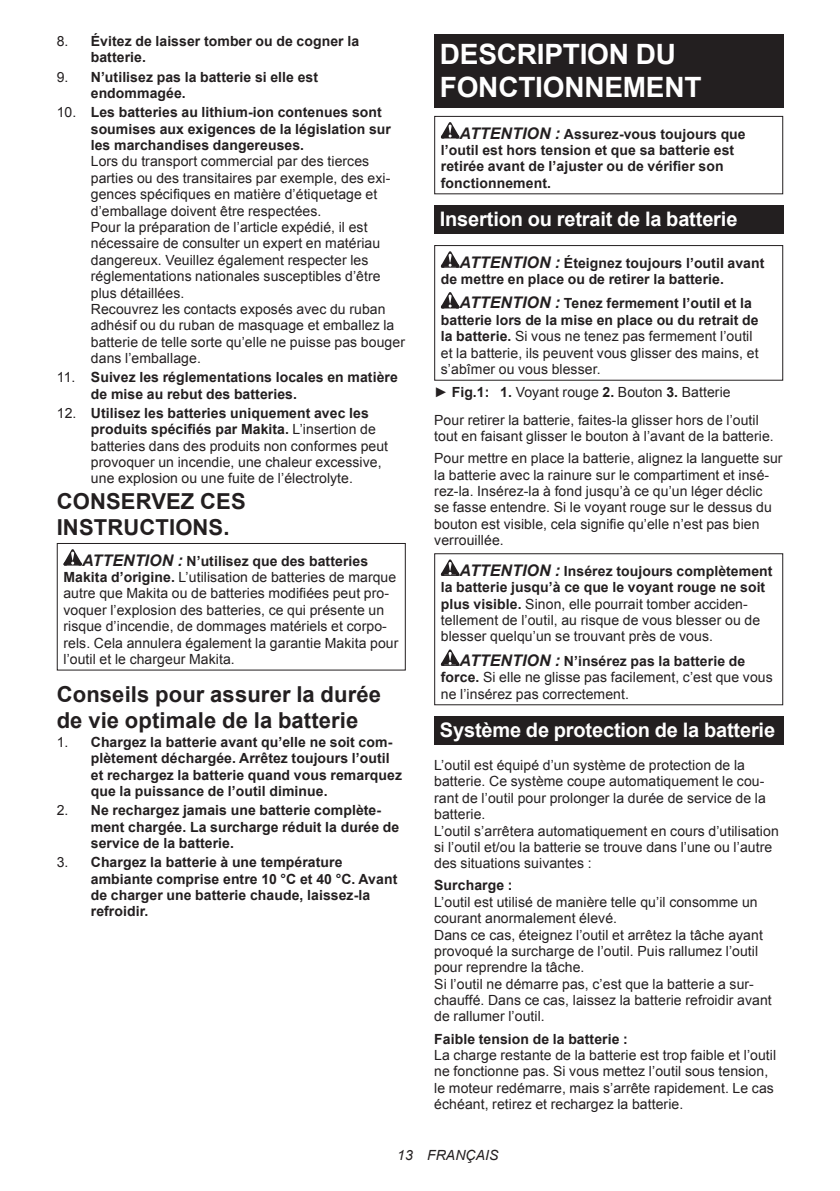
<style>
.page{position:relative;width:840px;height:1191px;background:#fff}
.page>*{position:absolute;margin:0;border:0;box-sizing:border-box;transform-origin:0 0}
.t1{font:700 28px/32.8px "Arial";letter-spacing:-.01em;color:#fff}
.t2{font:700 22px/25.8px "Arial";letter-spacing:.005em;color:#231f20}
.t3{font:700 20px "Arial";letter-spacing:-.01em;color:#fff}
.t4{font:14px/16.4px "Arial";letter-spacing:.005em;color:#231f20}
.t5{font:700 14px/16.4px "Arial";letter-spacing:.005em;color:#231f20}
.t6{font:italic 14px "Arial";letter-spacing:.005em;color:#231f20}
.s1{font-weight:400}
.s2{font-weight:700}
.s3{font-weight:700;font-style:italic;font-size:16px}
.s4{font-style:italic;font-size:16px}
</style>
<div class="page">
<svg style="left:63px;top:549px;width:19px;height:16px"></svg>
<div style="left:57px;top:543px;width:348px;height:127px;border:1px solid #231f20"></div>
<div style="left:434px;top:34px;width:348px;height:74px;background:#231f20"></div>
<svg style="left:440px;top:122px;width:19px;height:16px"></svg>
<div style="left:434px;top:116px;width:348px;height:78px;border:1px solid #231f20"></div>
<div style="left:434px;top:206px;width:348px;height:28px;background:#231f20"></div>
<svg style="left:440px;top:251px;width:19px;height:17px"></svg>
<svg style="left:440px;top:292px;width:19px;height:16px"></svg>
<div style="left:434px;top:245px;width:348px;height:136px;border:1px solid #231f20"></div>
<svg style="left:440px;top:559px;width:19px;height:17px"></svg>
<svg style="left:440px;top:649px;width:19px;height:17px"></svg>
<div style="left:434px;top:553px;width:348px;height:152px;border:1px solid #231f20"></div>
<div style="left:434px;top:716px;width:348px;height:29px;background:#231f20"></div>
<p class="t5" style="left:91px;top:33px;width:270px;text-indent:-34px"><span class="s1">8.</span> Évitez de laisser tomber ou de cogner la batterie.</p>
<p class="t5" style="left:91px;top:69px;width:229px;text-indent:-34px"><span class="s1">9.</span> N’utilisez pas la batterie si elle est endommagée.</p>
<p class="t5" style="left:91px;top:105px;width:301px;text-indent:-34px"><span class="s1">10.</span> Les batteries au lithium-ion contenues sont soumises aux exigences de la législation sur les marchandises dangereuses.</p>
<p class="t4" style="left:91px;top:153px;width:315px">Lors du transport commercial par des tierces parties ou des transitaires par exemple, des exi&shy;gences spécifiques en matière d’étiquetage et d’emballage doivent être respectées.<br>Pour la préparation de l’article expédié, il est nécessaire de consulter un expert en matériau dangereux. Veuillez également respecter les réglementations nationales susceptibles d’être plus détaillées.<br>Recouvrez les contacts exposés avec du ruban adhésif ou du ruban de masquage et emballez la batterie de telle sorte qu’elle ne puisse pas bouger dans l’emballage.</p>
<p class="t5" style="left:91px;top:369px;width:308px;text-indent:-34px"><span class="s1">11.</span> Suivez les réglementations locales en matière de mise au rebut des batteries.</p>
<p class="t4" style="left:91px;top:405px;width:298px;text-indent:-34px">12. <span class="s2">Utilisez les batteries uniquement avec les produits spécifiés par Makita.</span> L’insertion de batteries dans des produits non conformes peut provoquer un incendie, une chaleur excessive, une explosion ou une fuite de l’électrolyte.</p>
<h2 class="t2" style="left:57px;top:489px;width:190px">CONSERVEZ CES<br>INSTRUCTIONS.</h2>
<p class="t4" style="left:63px;top:552px;width:336px;text-indent:19px"><span class="s3">ATTENTION :</span> <span class="s2">N’utilisez que des batteries Makita d’origine.</span> L’utilisation de batteries de marque autre que Makita ou de batteries modifiées peut pro&shy;voquer l’explosion des batteries, ce qui présente un risque d’incendie, de dommages matériels et corpo&shy;rels. Cela annulera également la garantie Makita pour l’outil et le chargeur Makita.</p>
<h2 class="t2" style="left:57px;top:682px;width:326px">Conseils pour assurer la durée de vie optimale de la batterie</h2>
<p class="t5" style="left:91px;top:734px;width:312px;text-indent:-34px"><span class="s1">1.</span> Chargez la batterie avant qu’elle ne soit com&shy;plètement déchargée. Arrêtez toujours l’outil et rechargez la batterie quand vous remarquez que la puissance de l’outil diminue.</p>
<p class="t5" style="left:91px;top:802px;width:310px;text-indent:-34px"><span class="s1">2.</span> Ne rechargez jamais une batterie complète&shy;ment chargée. La surcharge réduit la durée de service de la batterie.</p>
<p class="t5" style="left:91px;top:854px;width:308px;text-indent:-34px"><span class="s1">3.</span> Chargez la batterie à une température ambiante comprise entre 10 °C et 40 °C. Avant de charger une batterie chaude, laissez-la refroidir.</p>
<h1 class="t1" style="left:439px;top:38px;width:263px">DESCRIPTION DU<br>FONCTIONNEMENT</h1>
<p class="t5" style="left:440px;top:126px;width:306px;text-indent:19px"><span class="s4">ATTENTION :</span> Assurez-vous toujours que l’outil est hors tension et que sa batterie est retirée avant de l’ajuster ou de vérifier son fonctionnement.</p>
<h3 class="t3" style="left:439px;top:205px;width:299px">Insertion ou retrait de la batterie</h3>
<p class="t5" style="left:440px;top:255px;width:325px;text-indent:19px"><span class="s4">ATTENTION :</span> Éteignez toujours l’outil avant de mettre en place ou de retirer la batterie.</p>
<p class="t4" style="left:440px;top:295px;width:319px;text-indent:19px"><span class="s3">ATTENTION :</span> <span class="s2">Tenez fermement l’outil et la batterie lors de la mise en place ou du retrait de la batterie.</span> Si vous ne tenez pas fermement l’outil et la batterie, ils peuvent vous glisser des mains, et s’abîmer ou vous blesser.</p>
<p class="t4" style="left:434px;top:378px;width:326px;line-height:27.8px">► <span class="s2">Fig.1: 1.</span> Voyant rouge <span class="s2">2.</span> Bouton <span class="s2">3.</span> Batterie<br>Pour retirer la batterie, faites-la glisser hors de l’outil</p>
<p class="t4" style="left:434px;top:425px;width:350px;line-height:22px">tout en faisant glisser le bouton à l’avant de la batterie.<br>Pour mettre en place la batterie, alignez la languette sur</p>
<p class="t4" style="left:434px;top:467px;width:339px">la batterie avec la rainure sur le compartiment et insé&shy;rez-la. Insérez-la à fond jusqu’à ce qu’un léger déclic se fasse entendre. Si le voyant rouge sur le dessus du bouton est visible, cela signifie qu’elle n’est pas bien verrouillée.</p>
<p class="t4" style="left:440px;top:563px;width:333px;text-indent:19px"><span class="s3">ATTENTION :</span> <span class="s2">Insérez toujours complètement la batterie jusqu’à ce que le voyant rouge ne soit plus visible.</span> Sinon, elle pourrait tomber acciden&shy;tellement de l’outil, au risque de vous blesser ou de blesser quelqu’un se trouvant près de vous.</p>
<p class="t4" style="left:440px;top:653px;width:333px;text-indent:19px"><span class="s3">ATTENTION :</span> <span class="s2">N’insérez pas la batterie de force.</span> Si elle ne glisse pas facilement, c’est que vous ne l’insérez pas correctement.</p>
<h3 class="t3" style="left:439px;top:716px;width:336px">Système de protection de la batterie</h3>
<p class="t4" style="left:434px;top:757px;width:346px">L’outil est équipé d’un système de protection de la batterie. Ce système coupe automatiquement le cou&shy;rant de l’outil pour prolonger la durée de service de la batterie.<br>L’outil s’arrêtera automatiquement en cours d’utilisation si l’outil et/ou la batterie se trouve dans l’une ou l’autre des situations suivantes :</p>
<p class="t5" style="left:434px;top:877px;width:80px">Surcharge :</p>
<p class="t4" style="left:434px;top:893px;width:339px">L’outil est utilisé de manière telle qu’il consomme un courant anormalement élevé.<br>Dans ce cas, éteignez l’outil et arrêtez la tâche ayant provoqué la surcharge de l’outil. Puis rallumez l’outil pour reprendre la tâche.<br>Si l’outil ne démarre pas, c’est que la batterie a sur&shy;chauffé. Dans ce cas, laissez la batterie refroidir avant de rallumer l’outil.</p>
<p class="t5" style="left:434px;top:1030px;width:195px">Faible tension de la batterie :</p>
<p class="t4" style="left:434px;top:1047px;width:343px">La charge restante de la batterie est trop faible et l’outil ne fonctionne pas. Si vous mettez l’outil sous tension, le moteur redémarre, mais s’arrête rapidement. Le cas échéant, retirez et rechargez la batterie.</p>
<p class="t6" style="left:397px;top:1146px;width:103px">13 FRANÇAIS</p>
</div>
